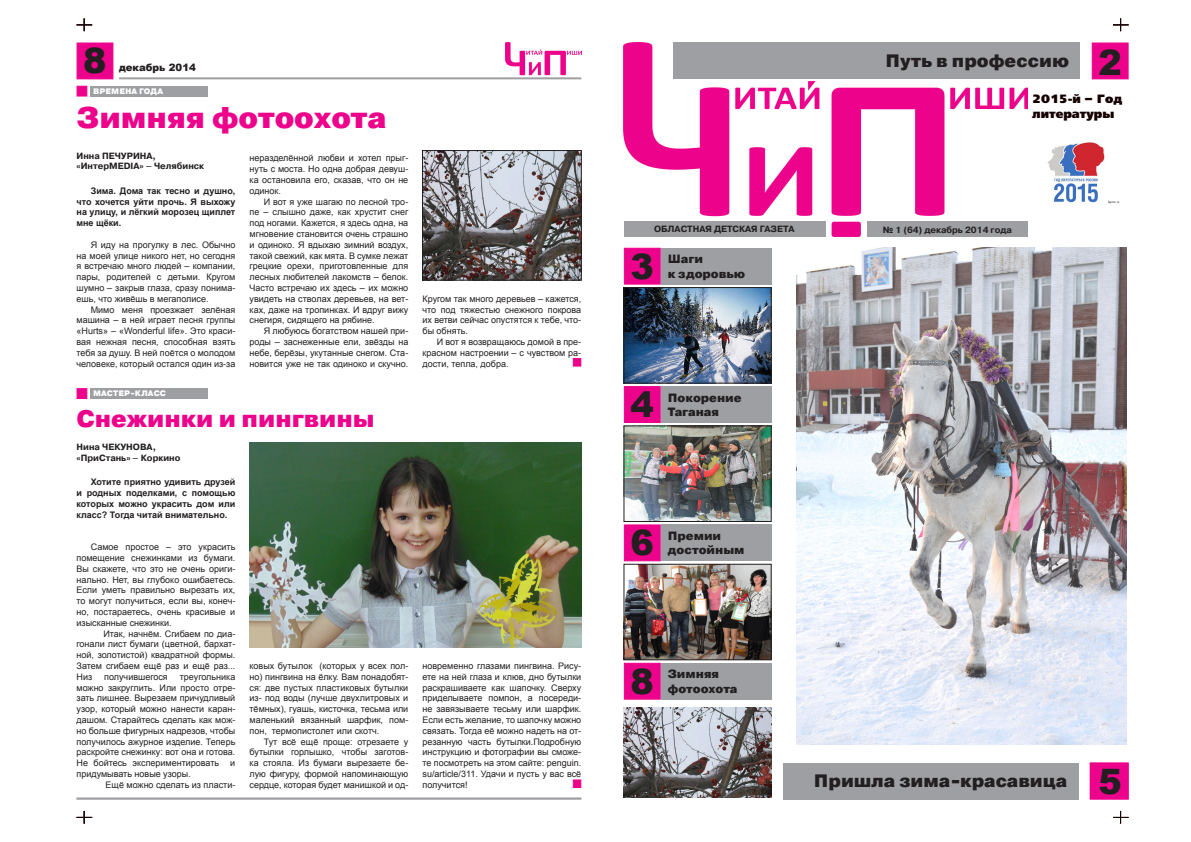
<style>
.page{position:relative;width:1191px;height:842px;background:#fff}
.page>*{position:absolute;margin:0;border:0;box-sizing:border-box;transform-origin:0 0}
.t1{font:900 35px "Arial";color:#231f20}
.Заголовок_24{font:900 30px "Pragmatica";color:#ed028c}
.Заголовок_24-2{font:900 24px "Pragmatica";color:#ed028c}
.t2{font:900 18px "Pragmatica";color:#231f20}
.t3{font:900 12px/14.4px "Pragmatica";color:#231f20}
.Заголовок_18{font:12px/15px "Free Set Black C";color:#150000}
.t4{font:900 10.1px "Arial";color:#231f20}
.Основной_текст{font:9px/10.8px "Arial";color:#231f20;text-align:justify}
.Основной_текст-2{font:700 9px/10.8px "Arial";color:#231f20;text-align:justify}
.Подпись_автор{font:700 9px "Pragmatica C";color:#231f20}
.Заголовок_18-2{font:700 9px "Pragmatica C";color:#231f20}
.Рубрика{font:900 8px "Pragmatica";letter-spacing:.01em;color:#fff}
.s1{font-size:14px}
</style>
<div class="page">
<img style="left:506px;top:43px;width:75px;height:33px">
<div style="left:77px;top:86px;width:10px;height:11px;background:#ed028c;border:1px solid #ed028c"></div>
<div style="left:1091px;top:43px;width:37px;height:36px;background:#ed028c;border:1px solid #ed028c"></div>
<img style="left:624px;top:43px;width:403px;height:194px">
<div style="left:1089px;top:763px;width:39px;height:36px;background:#ed028c;border:1px solid #ed028c"></div>
<div style="left:77px;top:388px;width:10px;height:11px;background:#ed028c;border:1px solid #ed028c"></div>
<div style="left:624px;top:248px;width:36px;height:37px;background:#ed028c;border:1px solid #ed028c"></div>
<div style="left:624px;top:386px;width:36px;height:37px;background:#ed028c;border:1px solid #ed028c"></div>
<div style="left:624px;top:524px;width:36px;height:37px;background:#ed028c;border:1px solid #ed028c"></div>
<div style="left:624px;top:663px;width:36px;height:37px;background:#ed028c;border:1px solid #ed028c"></div>
<div style="left:573px;top:358px;width:8px;height:9px;background:#ed028c;border:1px solid #ed028c"></div>
<div style="left:573px;top:779px;width:8px;height:9px;background:#ed028c;border:1px solid #ed028c"></div>
<div style="left:77px;top:43px;width:36px;height:36px;background:#ed028c"></div>
<hr style="left:119px;top:77px;width:462px;height:2px;background:#9d9fa2">
<hr style="left:77px;top:797px;width:504px;height:2px;background:#9d9fa2">
<div style="left:90px;top:86px;width:117px;height:11px;background:#9d9fa2"></div>
<div style="left:660px;top:663px;width:111px;height:37px;background:#9d9fa2"></div>
<div style="left:660px;top:524px;width:111px;height:37px;background:#9d9fa2"></div>
<div style="left:660px;top:386px;width:111px;height:37px;background:#9d9fa2"></div>
<div style="left:867px;top:222px;width:160px;height:15px;background:#9d9fa2"></div>
<div style="left:624px;top:222px;width:201px;height:15px;background:#9d9fa2"></div>
<div style="left:660px;top:248px;width:111px;height:37px;background:#9d9fa2"></div>
<div style="left:782px;top:763px;width:296px;height:36px;background:#9d9fa2"></div>
<img style="left:626px;top:289px;width:143px;height:92px">
<div style="left:624px;top:287px;width:147px;height:96px;border:1px solid #231f20"></div>
<img style="left:626px;top:428px;width:143px;height:92px">
<div style="left:624px;top:426px;width:147px;height:96px;border:1px solid #231f20"></div>
<img style="left:626px;top:566px;width:143px;height:92px">
<div style="left:624px;top:564px;width:147px;height:96px;border:1px solid #231f20"></div>
<div style="left:90px;top:388px;width:117px;height:11px;background:#9d9fa2"></div>
<div style="left:673px;top:43px;width:407px;height:36px;background:#9d9fa2"></div>
<svg style="left:77px;top:18px;width:15px;height:13px"></svg>
<svg style="left:1113px;top:18px;width:15px;height:13px"></svg>
<svg style="left:77px;top:811px;width:15px;height:13px"></svg>
<svg style="left:1113px;top:811px;width:15px;height:13px"></svg>
<img style="left:424px;top:152px;width:155px;height:126px">
<div style="left:422px;top:150px;width:159px;height:130px;border:1px solid #231f20"></div>
<img style="left:1047px;top:142px;width:73px;height:62px">
<img style="left:797px;top:248px;width:329px;height:497px">
<img style="left:249px;top:442px;width:332px;height:205px">
<img style="left:624px;top:707px;width:147px;height:90px">
<p class="t1" style="left:83px;top:36px;width:25px">8</p>
<p class="t2" style="left:885px;top:49px;width:185px">Путь в профессию</p>
<p class="t1" style="left:1098px;top:37px;width:25px">2</p>
<p class="t4" style="left:119px;top:60px;width:78px">декабрь 2014</p>
<p class="Рубрика" style="left:93px;top:86px;width:72px">ВРЕМЕНА ГОДА</p>
<p class="Заголовок_24" style="left:77px;top:99px;width:311px">Зимняя фотоохота</p>
<p class="Подпись_автор" style="left:77px;top:151px;width:81px">Инна ПЕЧУРИНА,</p>
<p class="Подпись_автор" style="left:77px;top:161px;width:129px">«ИнтерMEDIA» – Челябинск</p>
<p class="Основной_текст-2" style="left:77px;top:185px;width:160px;text-indent:14px">Зима. Дома так тесно и душно, что хочется уйти прочь. Я выхожу на улицу, и лёгкий морозец щиплет мне щёки.</p>
<p class="Основной_текст" style="left:77px;top:239px;width:160px;text-indent:14px">Я иду на прогулку в лес. Обычно на моей улице никого нет, но сегодня я встречаю много людей – компании, пары, родителей с детьми. Кругом шумно – закрыв глаза, сразу понима&shy;ешь, что живёшь в мегаполисе.</p>
<p class="Основной_текст" style="left:77px;top:304px;width:160px;text-indent:14px">Мимо меня проезжает зелёная машина – в ней играет песня группы «Hurts» – «Wonderful life». Это краси&shy;вая нежная песня, способная взять тебя за душу. В ней поётся о молодом человеке, который остался один из-за</p>
<p class="Рубрика" style="left:93px;top:388px;width:74px">МАСТЕР-КЛАСС</p>
<p class="Основной_текст" style="left:249px;top:153px;width:160px">неразделённой любви и хотел прыг&shy;нуть с моста. Но одна добрая девуш&shy;ка остановила его, сказав, что он не одинок.</p>
<p class="Основной_текст" style="left:249px;top:196px;width:160px;text-indent:14px">И вот я уже шагаю по лесной тро&shy;пе – слышно даже, как хрустит снег под ногами. Кажется, я здесь одна, на мгновение становится очень страшно и одиноко. Я вдыхаю зимний воздух, такой свежий, как мята. В сумке лежат грецкие орехи, приготовленные для лесных любителей лакомств – белок.<br>Часто встречаю их здесь – их можно увидеть на стволах деревьев, на вет&shy;ках, даже на тропинках. И вдруг вижу снегиря, сидящего на рябине.</p>
<p class="Основной_текст" style="left:249px;top:326px;width:160px;text-indent:14px">Я любуюсь богатством нашей при&shy;роды – заснеженные ели, звёзды на небе, берёзы, укутанные снегом. Ста&shy;новится уже не так одиноко и скучно.</p>
<p class="Заголовок_24-2" style="left:77px;top:403px;width:299px">Снежинки и пингвины</p>
<p class="Подпись_автор" style="left:77px;top:442px;width:81px">Нина ЧЕКУНОВА,</p>
<p class="Подпись_автор" style="left:77px;top:453px;width:105px">«ПриСтань» – Коркино</p>
<p class="Основной_текст-2" style="left:77px;top:477px;width:160px;text-indent:14px">Хотите приятно удивить друзей и родных поделками, с помощью которых можно украсить дом или класс? Тогда читай внимательно.</p>
<p class="Основной_текст" style="left:77px;top:542px;width:160px;text-indent:14px">Самое простое – это украсить помещение снежинками из бумаги.<br>Вы скажете, что это не очень ориги&shy;нально. Нет, вы глубоко ошибаетесь.<br>Если уметь правильно вырезать их, то могут получиться, если вы, конеч&shy;но, постараетесь, очень красивые и изысканные снежинки.</p>
<p class="Основной_текст" style="left:77px;top:628px;width:160px;text-indent:27px">Итак, начнём. Сгибаем по диа&shy;гонали лист бумаги (цветной, бархат&shy;ной, золотистой) квадратной формы.<br>Затем сгибаем ещё раз и ещё раз...<br>Низ</p>
<p class="Основной_текст" style="left:77px;top:671px;width:160px;text-indent:103px">треугольника можно закруглить. Или просто отре&shy;зать лишнее. Вырезаем причудливый узор, который можно нанести каран&shy;дашом. Старайтесь сделать как мож&shy;но больше фигурных надрезов, чтобы получилось ажурное изделие. Теперь раскройте снежинку: вот она и готова.<br>Не бойтесь экспериментировать и придумывать новые узоры.</p>
<p class="Основной_текст" style="left:106px;top:779px;width:131px">Ещё можно сделать из пласти-</p>
<p class="Основной_текст" style="left:104px;top:671px;width:65px">получившегося</p>
<p class="Основной_текст" style="left:249px;top:660px;width:160px">ковых бутылок (которых у всех пол&shy;но) пингвина на ёлку. Вам понадобят&shy;ся: две пустых пластиковых бутылки из- под воды (лучше двухлитровых и тёмных), гуашь, кисточка, тесьма или маленький вязанный шарфик, пом&shy;пон, термопистолет или скотч.</p>
<p class="Основной_текст" style="left:249px;top:736px;width:160px;text-indent:14px">Тут всё ещё проще: отрезаете у бутылки горлышко, чтобы заготов&shy;ка стояла. Из бумаги вырезаете бе&shy;лую фигуру, формой напоминающую сердце, которая будет манишкой и од-</p>
<p class="Основной_текст" style="left:422px;top:293px;width:160px">Кругом так много деревьев – кажется, что под тяжестью снежного покрова их ветви сейчас опустятся к тебе, что&shy;бы обнять.</p>
<p class="Основной_текст" style="left:422px;top:336px;width:160px;text-indent:14px">И вот я возвращаюсь домой в пре&shy;красном настроении – с чувством ра&shy;дости, тепла, добра.</p>
<p class="Основной_текст" style="left:422px;top:660px;width:160px">новременно глазами пингвина. Рису&shy;ете на ней глаза и клюв, дно бутылки раскрашиваете как шапочку. Сверху приделываете помпон, а посереди&shy;не завязываете тесьму или шарфик.<br>Если есть желание, то шапочку можно связать. Тогда её можно надеть на от&shy;резанную часть бутылки.Подробную инструкцию и фотографии вы сможе&shy;те посмотреть на этом сайте: penguin. su/article/311. Удачи и пусть у вас всё получится!</p>
<p class="Заголовок_18" style="left:1032px;top:92px;width:92px">2015-й <span class="s1">–</span> Год литературы</p>
<p class="Заголовок_18-2" style="left:654px;top:224px;width:142px">ОБЛАСТНАЯ ДЕТСКАЯ ГАЗЕТА</p>
<p class="Заголовок_18-2" style="left:882px;top:225px;width:131px">№ 1 (64) декабрь 2014 года</p>
<p class="t1" style="left:630px;top:241px;width:25px">3</p>
<p class="t3" style="left:668px;top:252px;width:37px">Шаги</p>
<p class="t3" style="left:668px;top:267px;width:79px">к здоровью</p>
<p class="t1" style="left:630px;top:379px;width:25px">4</p>
<p class="t3" style="left:668px;top:391px;width:75px">Покорение<br>Таганая</p>
<p class="t1" style="left:630px;top:517px;width:25px">6</p>
<p class="t3" style="left:668px;top:529px;width:55px">Премии</p>
<p class="t3" style="left:668px;top:543px;width:78px">достойным</p>
<p class="t1" style="left:630px;top:656px;width:25px">8</p>
<p class="t3" style="left:668px;top:667px;width:53px">Зимняя</p>
<p class="t3" style="left:668px;top:682px;width:71px">фотоохота</p>
<p class="t2" style="left:814px;top:769px;width:255px">Пришла зима-красавица</p>
<p class="t1" style="left:1098px;top:756px;width:25px">3</p>
<p class="t1" style="left:1098px;top:756px;width:25px">5</p>
</div>
